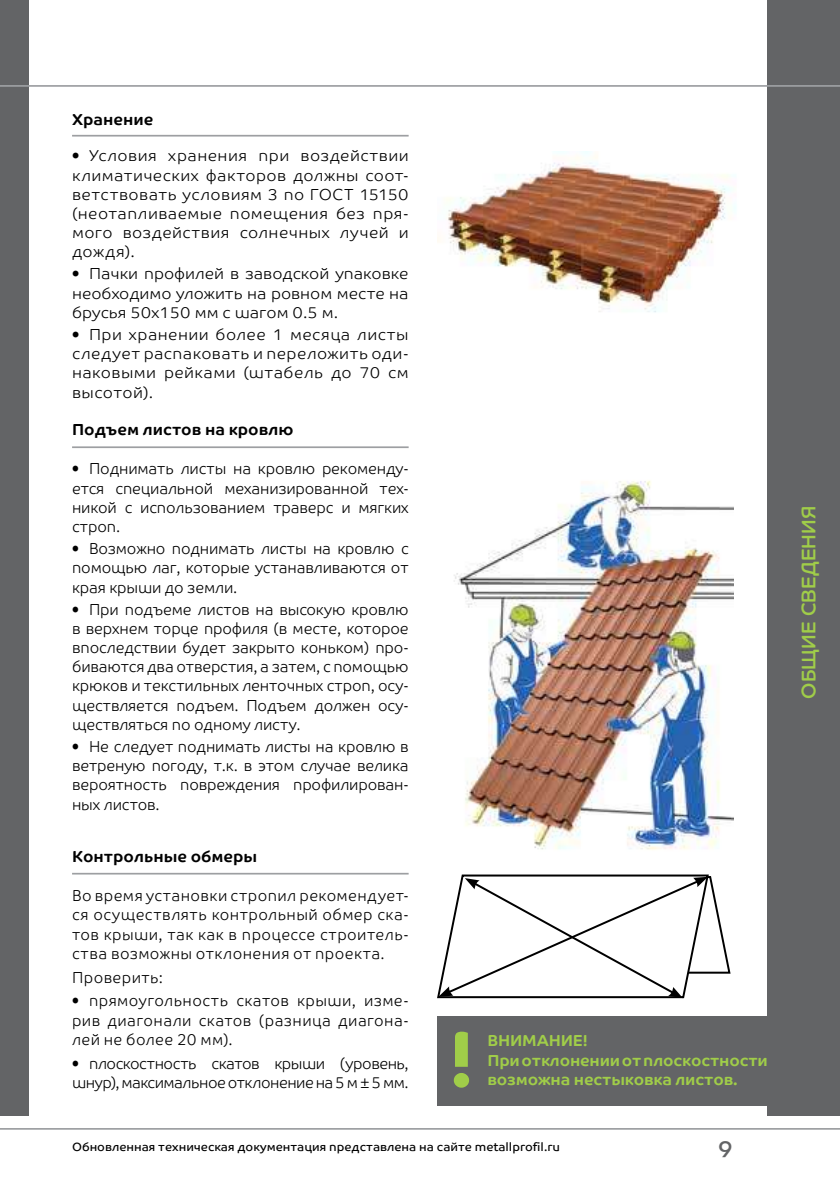
<style>
.page{position:relative;width:840px;height:1191px;background:#fff}
.page>*{position:absolute;margin:0;border:0;box-sizing:border-box;transform-origin:0 0}
.t1{font:22.6px "Co Headline Corp";color:#636466}
.t2{font:19.8px "Co Headline Corp";letter-spacing:.01em;color:#a0cd49}
.t3{font:300 16px/19.2px "Co Text Corp";color:#000;text-align:justify;scale:.94 1}
.t4{font:300 16px/19.2px "Co Text Corp";color:#000;text-align:justify}
.t5{font:300 16px/19.2px "Co Text Corp";letter-spacing:-.03em;color:#000;scale:.94 1}
.t6{font:700 16px/19.2px "Co Text Corp";letter-spacing:-.01em;color:#a0cd49}
.t7{font:700 16px "Co Text Corp";color:#000}
.t8{font:300 16px "Co Text Corp";letter-spacing:.03em;color:#000;scale:.94 1}
.t9{font:12px "Co Text Corp";color:#000}
</style>
<div class="page">
<div style="left:0;top:0;width:28px;height:1115px;background:#636466"></div>
<div style="left:767px;top:0;width:72px;height:1115px;background:#636466"></div>
<hr style="left:0;top:1128px;width:839px;height:1px;background:#9d9fa2">
<div style="left:437px;top:1016px;width:346px;height:90px;background:#636466"></div>
<svg style="left:453px;top:1031px;width:16px;height:56px"></svg>
<img style="left:437px;top:152px;width:299px;height:161px">
<img style="left:454px;top:480px;width:279px;height:370px">
<svg style="left:437px;top:874px;width:294px;height:125px"></svg>
<hr style="left:72px;top:135px;width:336px;height:2px;background:#9d9fa2">
<hr style="left:72px;top:446px;width:336px;height:2px;background:#9d9fa2">
<hr style="left:72px;top:873px;width:336px;height:1px;background:#9d9fa2">
<hr style="left:0;top:85px;width:839px;height:2px;background:#9d9fa2">
<p class="t7" style="left:72px;top:109px;width:83px">Хранение</p>
<p class="t4" style="left:72px;top:146px;width:338px">• Условия хранения при воздействии климатических факторов должны соот&shy;ветствовать условиям 3 по ГОСТ 15150 (неотапливаемые помещения без пря&shy;мого воздействия солнечных лучей и дождя).</p>
<p class="t4" style="left:72px;top:264px;width:338px">• Пачки профилей в заводской упаковке необходимо уложить на ровном месте на брусья 50х150 мм с шагом 0.5 м.</p>
<p class="t4" style="left:72px;top:325px;width:338px">• При хранении более 1 месяца листы следует распаковать и переложить оди&shy;наковыми рейками (штабель до 70 см высотой).</p>
<p class="t7" style="left:72px;top:419px;width:223px">Подъем листов на кровлю</p>
<p class="t3" style="left:72px;top:459px;width:359px">• Поднимать листы на кровлю рекоменду&shy;ется специальной механизированной тех&shy;никой с использованием траверс и мягких строп.</p>
<p class="t3" style="left:72px;top:539px;width:359px">• Возможно поднимать листы на кровлю с помощью лаг, которые устанавливаются от края крыши до земли.</p>
<p class="t3" style="left:72px;top:599px;width:359px">• При подъеме листов на высокую кровлю в верхнем торце профиля (в месте, которое впоследствии будет закрыто коньком) про&shy;биваются два отверстия, а затем, с помощью крюков и текстильных ленточных строп, осу&shy;ществляется подъем. Подъем должен осу&shy;ществляться по одному листу.</p>
<p class="t3" style="left:72px;top:736px;width:359px">• Не следует поднимать листы на кровлю в ветреную погоду, т.к. в этом случае велика вероятность повреждения профилирован&shy;ных листов.</p>
<p class="t7" style="left:72px;top:846px;width:187px">Контрольные обмеры</p>
<p class="t3" style="left:72px;top:886px;width:359px">Во время установки стропил рекомендует&shy;ся осуществлять контрольный обмер ска&shy;тов крыши, так как в процессе строитель&shy;ства возможны отклонения от проекта.</p>
<p class="t8" style="left:72px;top:967px;width:98px">Проверить:</p>
<p class="t3" style="left:72px;top:991px;width:359px">• прямоугольность скатов крыши, изме&shy;рив диагонали скатов (разница диагона&shy;лей не более 20 мм).</p>
<p class="t5" style="left:72px;top:1053px;width:359px">• плоскостность скатов крыши (уровень, шнур), максимальное отклонение на 5 м ± 5 мм.</p>
<p class="t6" style="left:487px;top:1031px;width:282px">ВНИМАНИЕ!<br>При отклонении от плоскостности возможна нестыковка листов.</p>
<p class="t9" style="left:72px;top:1139px;width:489px">Обновленная техническая документация представлена на сайте metallprofil.ru</p>
<h1 class="t1" style="left:718px;top:1135px;width:15px">9</h1>
<p class="t2" style="left:796px;top:698px;width:194px;rotate:-90deg">ОБЩИЕ СВЕДЕНИЯ</p>
</div>
